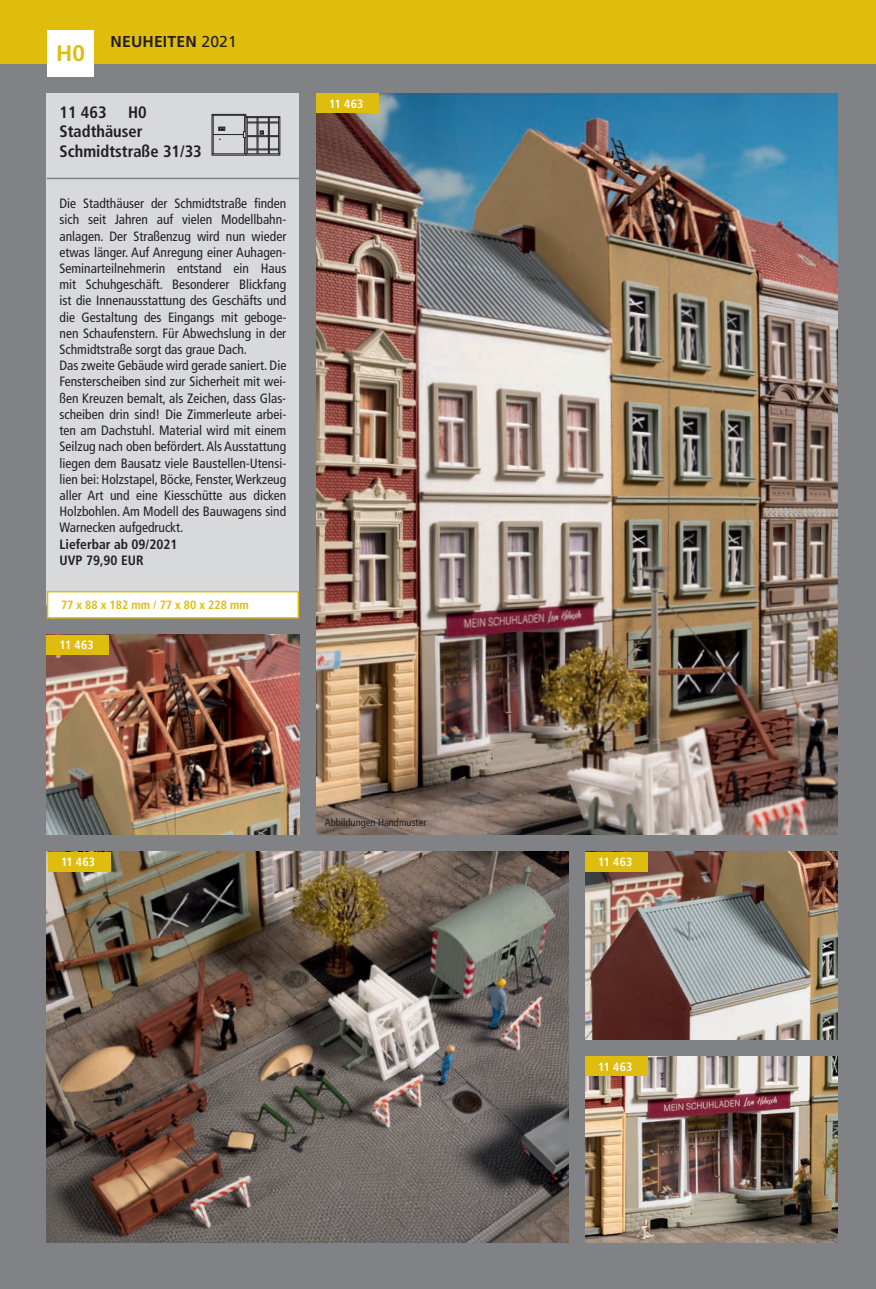
<style>
.page{position:relative;width:876px;height:1289px;background:#fff}
.page>*{position:absolute;margin:0;border:0;box-sizing:border-box;transform-origin:0 0}
.t1{font:700 22.5px "Frutiger LT Com";color:#debd0e}
.Art_-Bez_dt{font:700 condensed 16.5px/19.8px "Frutiger LT Com";color:#231f20}
.Artikelnummer_Text{font:700 condensed 16.5px "Frutiger LT Com";color:#231f20}
.Artikelnummer_Text-2{font:700 15.75px "Frutiger LT Com";letter-spacing:.01em;color:#231f20}
.Text_dt{font:condensed 13.5px/16.2px "Frutiger LT Com";color:#231f20;text-align:justify}
.Text_dt-2{font:700 condensed 13.5px "Frutiger LT Com";color:#231f20}
.Text_dt-3{font:700 condensed 12px "Frutiger LT Com";letter-spacing:.01em;color:#fff}
.Maße{font:700 condensed 12px "Frutiger LT Com";color:#debd0e}
.t2{font:condensed 10.5px "Frutiger LT Com";color:#231f20}
.s1{font-weight:400}
</style>
<div class="page">
<div style="left:0;top:0;width:876px;height:1288px;background:#808285"></div>
<div style="left:0;top:0;width:876px;height:64px;background:#debd0e"></div>
<div style="left:47px;top:30px;width:47px;height:47px;background:#fff"></div>
<img style="left:316px;top:94px;width:522px;height:740px">
<img style="left:47px;top:634px;width:252px;height:200px">
<img style="left:47px;top:851px;width:521px;height:391px">
<img style="left:585px;top:1056px;width:253px;height:186px">
<img style="left:585px;top:851px;width:253px;height:188px">
<div style="left:316px;top:94px;width:63px;height:19px;background:#debd0e"></div>
<div style="left:47px;top:634px;width:62px;height:20px;background:#debd0e"></div>
<div style="left:48px;top:851px;width:63px;height:20px;background:#debd0e"></div>
<div style="left:585px;top:851px;width:63px;height:20px;background:#debd0e"></div>
<div style="left:585px;top:1056px;width:63px;height:20px;background:#debd0e"></div>
<div style="left:47px;top:94px;width:252px;height:510px;background:#d8d9db"></div>
<hr style="left:47px;top:178px;width:252px;height:1px;background:#808285">
<div style="left:48px;top:591px;width:250px;height:27px;background:#fff"></div>
<div style="left:47px;top:591px;width:252px;height:27px;border:2px solid #debd0e"></div>
<hr style="left:246px;top:117px;width:34px;height:1px;background:#231f20">
<hr style="left:246px;top:153px;width:34px;height:1px;background:#231f20">
<hr style="left:280px;top:116px;width:1px;height:39px;background:#231f20">
<hr style="left:246px;top:116px;width:34px;height:1px;background:#231f20">
<hr style="left:246px;top:155px;width:34px;height:1px;background:#231f20">
<hr style="left:212px;top:115px;width:34px;height:1px;background:#231f20">
<hr style="left:212px;top:114px;width:1px;height:41px;background:#231f20">
<hr style="left:212px;top:153px;width:34px;height:1px;background:#231f20">
<hr style="left:246px;top:114px;width:1px;height:41px;background:#231f20">
<hr style="left:213px;top:134px;width:30px;height:1px;background:#231f20">
<hr style="left:213px;top:115px;width:1px;height:39px;background:#231f20">
<hr style="left:212px;top:114px;width:34px;height:1px;background:#231f20">
<hr style="left:212px;top:155px;width:34px;height:1px;background:#231f20">
<svg style="left:219px;top:127px;width:6px;height:3px"></svg>
<svg style="left:243px;top:115px;width:36px;height:39px"></svg>
<p class="t1" style="left:56px;top:40px;width:30px">H0</p>
<p class="Artikelnummer_Text-2" style="left:111px;top:32px;width:128px">NEUHEITEN <span class="s1">2021</span></p>
<p class="Artikelnummer_Text" style="left:60px;top:102px;width:49px">11 463</p>
<p class="Artikelnummer_Text" style="left:128px;top:102px;width:20px">H0</p>
<p class="Art_-Bez_dt" style="left:60px;top:122px;width:144px">Stadthäuser<br>Schmidtstraße 31/33</p>
<p class="Text_dt" style="left:60px;top:195px;width:228px">Die Stadthäuser der Schmidtstraße finden sich seit Jahren auf vielen Modellbahn&shy;anlagen. Der Straßenzug wird nun wieder etwas länger. Auf Anregung einer Auhagen-Seminarteilnehmerin entstand ein Haus mit Schuhgeschäft. Besonderer Blickfang ist die Innenausstattung des Geschäfts und die Gestaltung des Eingangs mit geboge&shy;nen Schaufenstern. Für Abwechslung in der Schmidtstraße sorgt das graue Dach.</p>
<p class="Text_dt" style="left:60px;top:357px;width:228px">Das zweite Gebäude wird gerade saniert. Die Fensterscheiben sind zur Sicherheit mit wei&shy;ßen Kreuzen bemalt, als Zeichen, dass Glas&shy;scheiben drin sind! Die Zimmerleute arbei&shy;ten am Dachstuhl. Material wird mit einem Seilzug nach oben befördert. Als Ausstattung liegen dem Bausatz viele Baustellen-Utensi&shy;lien bei: Holzstapel, Böcke, Fenster, Werkzeug aller Art und eine Kiesschütte aus dicken Holzbohlen. Am Modell des Bauwagens sind Warnecken aufgedruckt.</p>
<p class="Text_dt-2" style="left:60px;top:536px;width:119px">Lieferbar ab 09/2021</p>
<p class="Text_dt-2" style="left:60px;top:552px;width:86px">UVP 79,90 EUR</p>
<p class="Maße" style="left:61px;top:598px;width:189px">77 x 88 x 182 mm / 77 x 80 x 228 mm</p>
<p class="Text_dt-3" style="left:60px;top:637px;width:36px">11 463</p>
<p class="Text_dt-3" style="left:329px;top:97px;width:36px">11 463</p>
<p class="t2" style="left:325px;top:816px;width:103px">Abbildungen Handmuster</p>
<p class="Text_dt-3" style="left:61px;top:854px;width:36px">11 463</p>
<p class="Text_dt-3" style="left:598px;top:854px;width:36px">11 463</p>
<p class="Text_dt-3" style="left:598px;top:1059px;width:36px">11 463</p>
</div>
